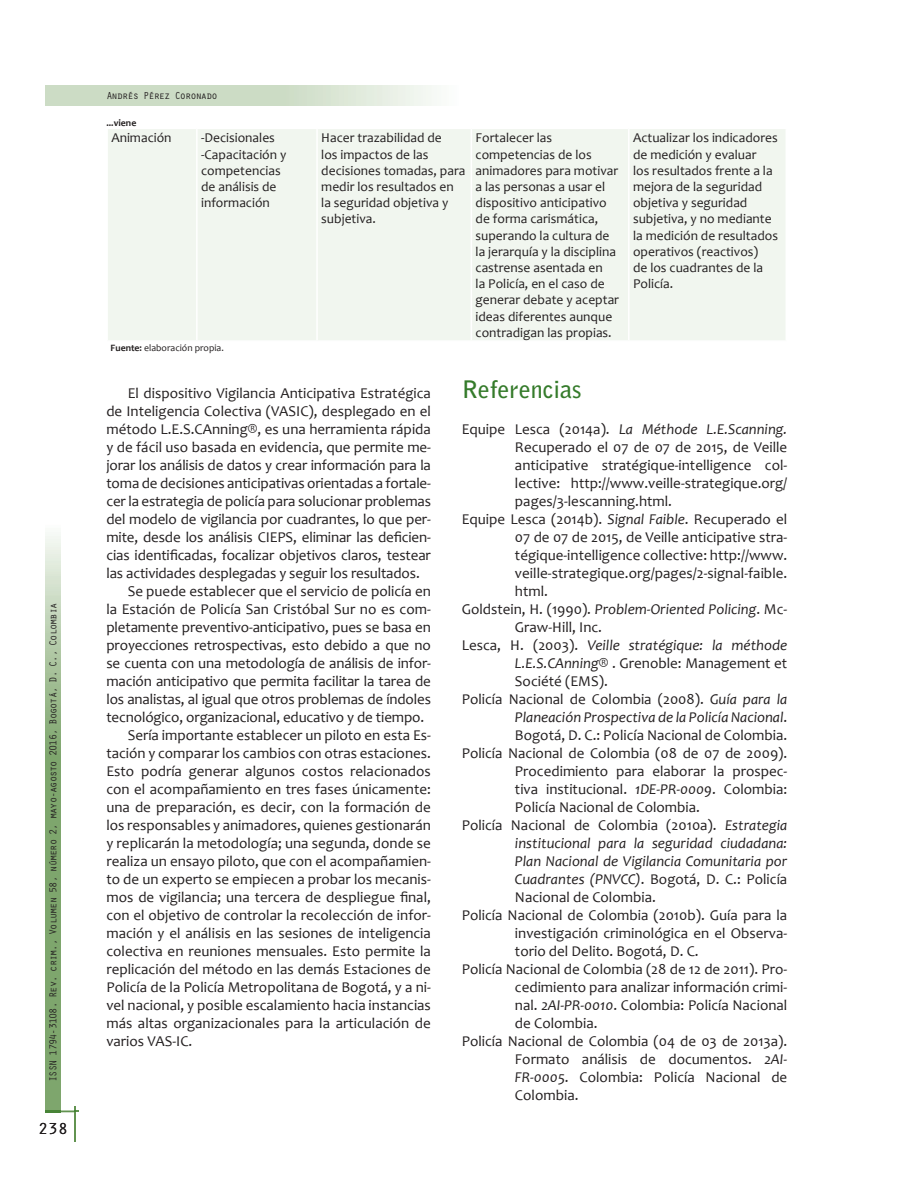
<style>
.page{position:relative;width:915px;height:1191px;background:#fff}
.page>*{position:absolute;margin:0;border:0;box-sizing:border-box;transform-origin:0 0}
.t1{font:700 24px "Bell Gothic Std";color:#357b2b}
.t2{font:16.5px "Orator Std";color:#231f20}
.t3{font:15px "Candara";color:#231f20}
.t4{font:italic 15px "Candara";color:#231f20}
.t5{font:13.5px/16.2px "Candara";color:#231f20}
.t6{font:10.5px "Orator Std";letter-spacing:-.1em;color:#231f20}
.t7{font:9.75px "Candara";color:#231f20}
.t8{font:700 9.75px "Candara";color:#231f20}
.s1{font-weight:700}
.s2{font-style:normal}
.s3{font-style:italic}
</style>
<div class="page">
<svg style="left:45px;top:536px;width:16px;height:570px;background:#93b485"></svg>
<svg style="left:45px;top:85px;width:387px;height:20px;background:#d3e1cd"></svg>
<svg style="left:45px;top:1106px;width:34px;height:35px"></svg>
<div style="left:108px;top:129px;width:677px;height:211px;background:#f1f6ef"></div>
<hr style="left:196px;top:129px;width:1px;height:211px;background:#fff">
<hr style="left:316px;top:129px;width:2px;height:211px;background:#fff">
<hr style="left:470px;top:129px;width:2px;height:211px;background:#fff">
<hr style="left:627px;top:129px;width:2px;height:211px;background:#fff">
<p class="t6" style="left:45px;top:1081px;width:480px;rotate:-90deg">ISSN 1794-3108. Rev. crim., Volumen 58, número 2, mayo-agosto 2016, Bogotá, D. C., Colombia</p>
<p class="t2" style="left:38px;top:1116px;width:31px">238</p>
<p class="t6" style="left:106px;top:88px;width:113px">Andrés Pérez Coronado</p>
<p class="t5" style="left:111px;top:130px;width:62px">Animación</p>
<p class="t5" style="left:201px;top:130px;width:87px">-Decisionales -Capacitación y competencias de análisis de información</p>
<p class="t5" style="left:321px;top:130px;width:146px">Hacer trazabilidad de<br>los impactos de las decisiones tomadas, para medir los resultados en la seguridad objetiva y subjetiva.</p>
<p class="t5" style="left:475px;top:130px;width:145px">Fortalecer las competencias de los animadores para motivar a las personas a usar el dispositivo anticipativo de forma carismática, superando la cultura de la jerarquía y la disciplina castrense asentada en<br>la Policía, en el caso de generar debate y aceptar ideas diferentes aunque contradigan las propias.</p>
<p class="t5" style="left:632px;top:130px;width:146px">Actualizar los indicadores de medición y evaluar<br>los resultados frente a la mejora de la seguridad objetiva y seguridad subjetiva, y no mediante la medición de resultados operativos (reactivos)<br>de los cuadrantes de la<br>Policía.</p>
<p class="t8" style="left:106px;top:116px;width:31px">...viene</p>
<p class="t7" style="left:111px;top:341px;width:115px"><span class="s1">Fuente:</span> elaboración propia.</p>
<p class="t3" style="left:128px;top:383px;width:304px">El dispositivo Vigilancia Anticipativa Estratégica</p>
<p class="t3" style="left:106px;top:401px;width:326px">de Inteligencia Colectiva (VASIC), desplegado en el</p>
<p class="t3" style="left:106px;top:419px;width:326px">método L.E.S.CAnning®, es una herramienta rápida</p>
<p class="t3" style="left:106px;top:437px;width:326px">y de fácil uso basada en evidencia, que permite me-</p>
<p class="t3" style="left:106px;top:455px;width:326px">jorar los análisis de datos y crear información para la</p>
<p class="t3" style="left:106px;top:473px;width:326px">toma de decisiones anticipativas orientadas a fortale-</p>
<p class="t3" style="left:106px;top:491px;width:326px">cer la estrategia de policía para solucionar problemas</p>
<p class="t3" style="left:106px;top:509px;width:326px">del modelo de vigilancia por cuadrantes, lo que per-</p>
<p class="t3" style="left:106px;top:527px;width:326px">mite, desde los análisis CIEPS, eliminar las deficien-</p>
<p class="t3" style="left:106px;top:545px;width:326px">cias identificadas, focalizar objetivos claros, testear</p>
<p class="t3" style="left:106px;top:563px;width:315px">las actividades desplegadas y seguir los resultados.</p>
<p class="t3" style="left:128px;top:581px;width:304px">Se puede establecer que el servicio de policía en</p>
<p class="t3" style="left:106px;top:599px;width:326px">la Estación de Policía San Cristóbal Sur no es com-</p>
<p class="t3" style="left:106px;top:617px;width:326px">pletamente preventivo-anticipativo, pues se basa en</p>
<p class="t3" style="left:106px;top:635px;width:326px">proyecciones retrospectivas, esto debido a que no</p>
<p class="t3" style="left:106px;top:653px;width:326px">se cuenta con una metodología de análisis de infor-</p>
<p class="t3" style="left:106px;top:671px;width:326px">mación anticipativo que permita facilitar la tarea de</p>
<p class="t3" style="left:106px;top:689px;width:326px">los analistas, al igual que otros problemas de índoles</p>
<p class="t3" style="left:106px;top:707px;width:319px">tecnológico, organizacional, educativo y de tiempo.</p>
<p class="t3" style="left:128px;top:725px;width:304px">Sería importante establecer un piloto en esta Es-</p>
<p class="t3" style="left:106px;top:743px;width:326px">tación y comparar los cambios con otras estaciones.</p>
<p class="t3" style="left:106px;top:761px;width:326px">Esto podría generar algunos costos relacionados</p>
<p class="t3" style="left:106px;top:779px;width:326px">con el acompañamiento en tres fases únicamente:</p>
<p class="t3" style="left:106px;top:797px;width:326px">una de preparación, es decir, con la formación de</p>
<p class="t3" style="left:106px;top:815px;width:326px">los responsables y animadores, quienes gestionarán</p>
<p class="t3" style="left:106px;top:833px;width:326px">y replicarán la metodología; una segunda, donde se</p>
<p class="t3" style="left:106px;top:851px;width:326px">realiza un ensayo piloto, que con el acompañamien-</p>
<p class="t3" style="left:106px;top:869px;width:326px">to de un experto se empiecen a probar los mecanis-</p>
<p class="t3" style="left:106px;top:887px;width:326px">mos de vigilancia; una tercera de despliegue final,</p>
<p class="t3" style="left:106px;top:905px;width:326px">con el objetivo de controlar la recolección de infor-</p>
<p class="t3" style="left:106px;top:923px;width:326px">mación y el análisis en las sesiones de inteligencia</p>
<p class="t3" style="left:106px;top:941px;width:326px">colectiva en reuniones mensuales. Esto permite la</p>
<p class="t3" style="left:106px;top:959px;width:326px">replicación del método en las demás Estaciones de</p>
<p class="t3" style="left:106px;top:977px;width:326px">Policía de la Policía Metropolitana de Bogotá, y a ni-</p>
<p class="t3" style="left:106px;top:995px;width:326px">vel nacional, y posible escalamiento hacia instancias</p>
<p class="t3" style="left:106px;top:1013px;width:326px">más altas organizacionales para la articulación de</p>
<p class="t3" style="left:106px;top:1031px;width:87px">varios VAS-IC.</p>
<h1 class="t1" style="left:461px;top:374px;width:121px">Referencias</h1>
<p class="t4" style="left:461px;top:419px;width:327px"><span class="s2">Equipe Lesca (2014a).</span> La Méthode L.E.Scanning.</p>
<p class="t3" style="left:515px;top:437px;width:274px">Recuperado el 07 de 07 de 2015, de Veille</p>
<p class="t3" style="left:515px;top:455px;width:274px">anticipative stratégique-intelligence col-</p>
<p class="t3" style="left:515px;top:473px;width:274px">lective: http://www.veille-strategique.org/</p>
<p class="t3" style="left:515px;top:491px;width:158px">pages/3-lescanning.html.</p>
<p class="t3" style="left:461px;top:509px;width:327px">Equipe Lesca (2014b). <span class="s3">Signal Faible</span>. Recuperado el</p>
<p class="t3" style="left:515px;top:527px;width:274px">07 de 07 de 2015, de Veille anticipative stra-</p>
<p class="t3" style="left:515px;top:545px;width:274px">tégique-intelligence collective: http://www.</p>
<p class="t3" style="left:515px;top:563px;width:274px">veille-strategique.org/pages/2-signal-faible.</p>
<p class="t3" style="left:515px;top:581px;width:35px">html.</p>
<p class="t4" style="left:461px;top:599px;width:327px"><span class="s2">Goldstein, H. (1990).</span> Problem-Oriented Policing<span class="s2">. Mc-</span></p>
<p class="t3" style="left:515px;top:617px;width:89px">Graw-Hill, Inc.</p>
<p class="t4" style="left:461px;top:635px;width:327px"><span class="s2">Lesca, H. (2003).</span> Veille stratégique: la méthode</p>
<p class="t3" style="left:515px;top:653px;width:274px"><span class="s3">L.E.S.CAnning</span>® . Grenoble: Management et</p>
<p class="t3" style="left:515px;top:671px;width:94px">Société (EMS).</p>
<p class="t3" style="left:461px;top:689px;width:327px">Policía Nacional de Colombia (2008). <span class="s3">Guía para la</span></p>
<p class="t4" style="left:515px;top:707px;width:274px">Planeación Prospectiva de la Policía Nacional<span class="s2">.</span></p>
<p class="t3" style="left:515px;top:725px;width:274px">Bogotá, D. C.: Policía Nacional de Colombia.</p>
<p class="t3" style="left:461px;top:743px;width:327px">Policía Nacional de Colombia (08 de 07 de 2009).</p>
<p class="t3" style="left:515px;top:761px;width:274px">Procedimiento para elaborar la prospec-</p>
<p class="t3" style="left:515px;top:779px;width:274px">tiva institucional. <span class="s3">1DE-PR-0009</span>. Colombia:</p>
<p class="t3" style="left:515px;top:797px;width:186px">Policía Nacional de Colombia.</p>
<p class="t3" style="left:461px;top:815px;width:327px">Policía Nacional de Colombia (2010a). <span class="s3">Estrategia</span></p>
<p class="t4" style="left:515px;top:833px;width:274px">institucional para la seguridad ciudadana:</p>
<p class="t4" style="left:515px;top:851px;width:274px">Plan Nacional de Vigilancia Comunitaria por</p>
<p class="t3" style="left:515px;top:869px;width:274px"><span class="s3">Cuadrantes (PNVCC)</span>. Bogotá, D. C.: Policía</p>
<p class="t3" style="left:515px;top:887px;width:142px">Nacional de Colombia.</p>
<p class="t3" style="left:461px;top:905px;width:327px">Policía Nacional de Colombia (2010b). Guía para la</p>
<p class="t3" style="left:515px;top:923px;width:274px">investigación criminológica en el Observa-</p>
<p class="t3" style="left:515px;top:941px;width:185px">torio del Delito. Bogotá, D. C.</p>
<p class="t3" style="left:461px;top:959px;width:327px">Policía Nacional de Colombia (28 de 12 de 2011). Pro-</p>
<p class="t3" style="left:515px;top:977px;width:274px">cedimiento para analizar información crimi-</p>
<p class="t3" style="left:515px;top:995px;width:274px">nal. <span class="s3">2AI-PR-0010</span>. Colombia: Policía Nacional</p>
<p class="t3" style="left:515px;top:1013px;width:84px">de Colombia.</p>
<p class="t3" style="left:461px;top:1031px;width:327px">Policía Nacional de Colombia (04 de 03 de 2013a).</p>
<p class="t3" style="left:515px;top:1049px;width:274px">Formato análisis de documentos. <span class="s3">2AI-</span></p>
<p class="t3" style="left:515px;top:1067px;width:274px"><span class="s3">FR-0005</span>. Colombia: Policía Nacional de</p>
<p class="t3" style="left:515px;top:1085px;width:65px">Colombia.</p>
</div>
